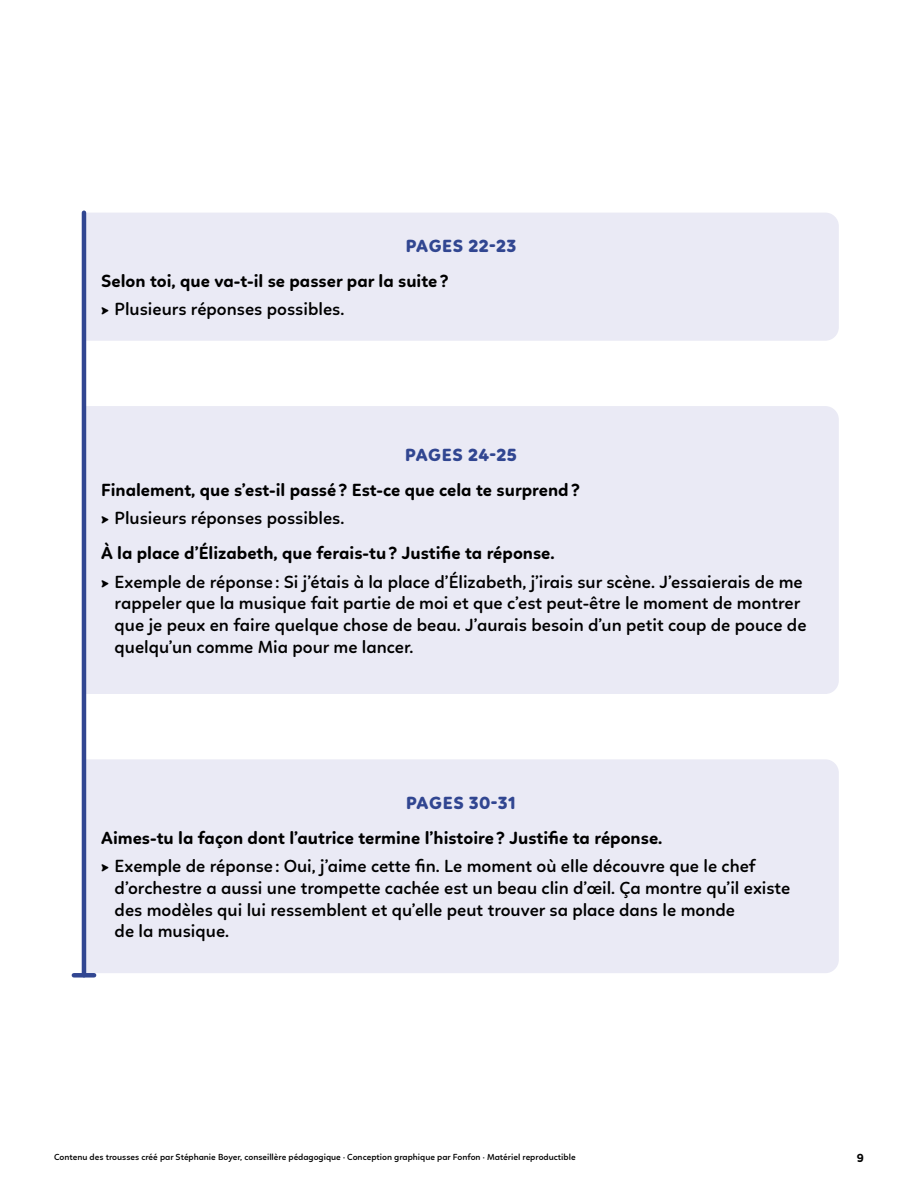
<style>
.page{position:relative;width:918px;height:1188px;background:#fff}
.page>*{position:absolute;margin:0;border:0;box-sizing:border-box;transform-origin:0 0}
.t1{font:600 18px/21.6px "Linotte";color:#000}
.t2{font:700 18px "Linotte";color:#000}
.t3{font:800 18px "Linotte";letter-spacing:.025em;color:#314691}
.t4{font:700 12px "Linotte";color:#000}
.t5{font:600 9px "Linotte";color:#000}
</style>
<div class="page">
<div style="left:86px;top:213px;width:753px;height:128px;background:#eaeaf5"></div>
<div style="left:86px;top:759px;width:753px;height:214px;background:#eaeaf5"></div>
<div style="left:86px;top:406px;width:753px;height:288px;background:#eaeaf5"></div>
<hr style="left:82px;top:213px;width:4px;height:762px;background:#314691">
<div style="left:74px;top:973px;width:20px;height:5px;background:#314691"></div>
<p class="t3" style="left:406px;top:235px;width:112px">PAGES 22-23</p>
<p class="t2" style="left:101px;top:270px;width:349px">Selon toi, que va-t-il se passer par la suite?</p>
<p class="t1" style="left:101px;top:298px;width:245px">► Plusieurs réponses possibles.</p>
<p class="t3" style="left:405px;top:444px;width:113px">PAGES 24-25</p>
<p class="t2" style="left:101px;top:479px;width:480px">Finalement, que s’est-il passé? Est-ce que cela te surprend?</p>
<p class="t1" style="left:101px;top:507px;width:245px">► Plusieurs réponses possibles.</p>
<p class="t2" style="left:101px;top:543px;width:455px">À la place d’Élizabeth, que ferais-tu? Justifie ta réponse.</p>
<p class="t1" style="left:115px;top:571px;width:693px;text-indent:-14px">► Exemple de réponse: Si j’étais à la place d’Élizabeth, j’irais sur scène. J’essaierais de me rappeler que la musique fait partie de moi et que c’est peut-être le moment de montrer que je peux en faire quelque chose de beau. J’aurais besoin d’un petit coup de pouce de quelqu’un comme Mia pour me lancer.</p>
<p class="t3" style="left:406px;top:792px;width:111px">PAGES 30-31</p>
<p class="t2" style="left:101px;top:827px;width:563px">Aimes-tu la façon dont l’autrice termine l’histoire? Justifie ta réponse.</p>
<p class="t1" style="left:115px;top:855px;width:677px;text-indent:-14px">► Exemple de réponse: Oui, j’aime cette fin. Le moment où elle découvre que le chef d’orchestre a aussi une trompette cachée est un beau clin d’œil. Ça montre qu’il existe des modèles qui lui ressemblent et qu’elle peut trouver sa place dans le monde<br>de la musique.</p>
<p class="t5" style="left:54px;top:1152px;width:523px">Contenu des trousses créé par Stéphanie Boyer, conseillère pédagogique · Conception graphique par Fonfon · Matériel reproductible</p>
<p class="t4" style="left:857px;top:1151px;width:9px">9</p>
</div>
